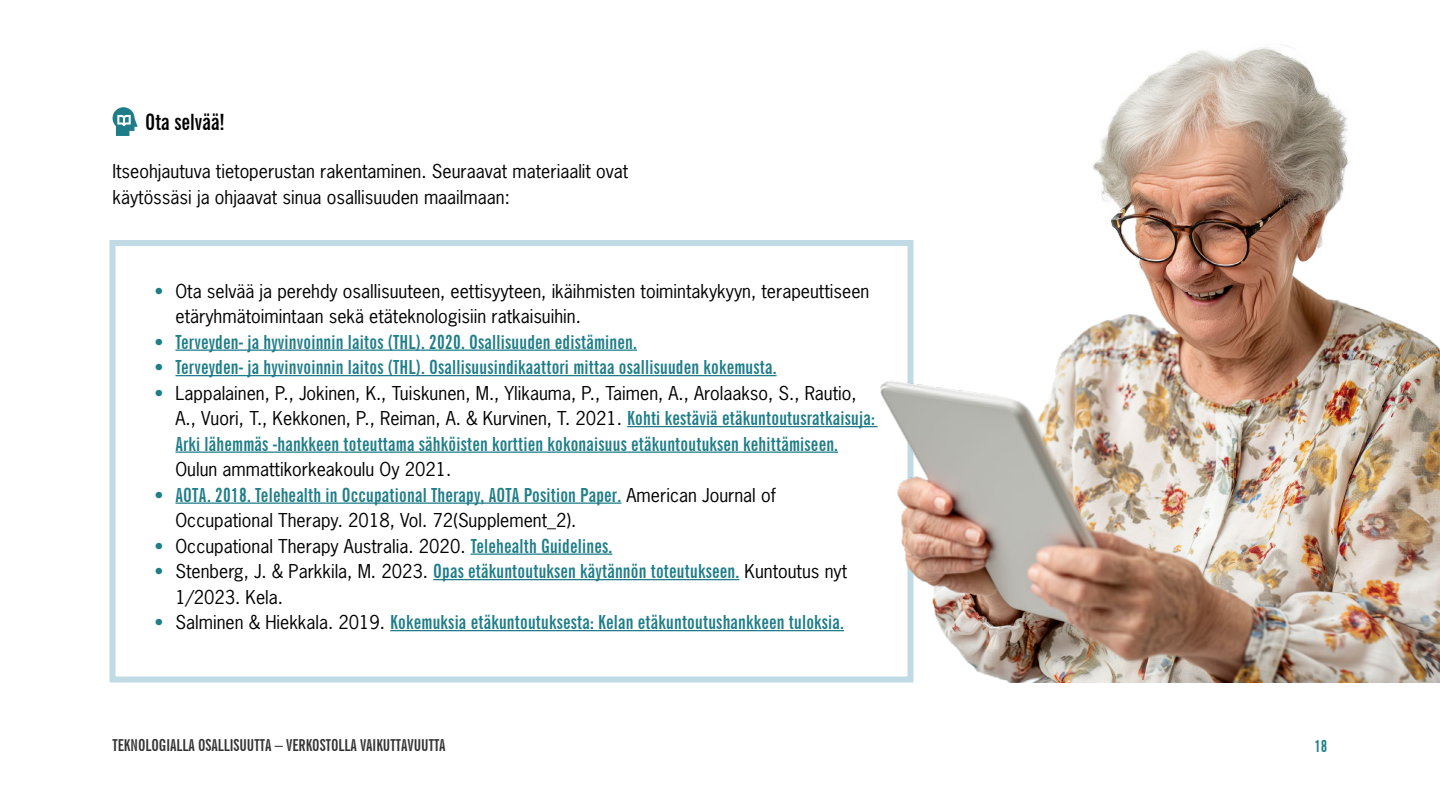
<style>
.page{position:relative;width:1440px;height:810px;background:#fff}
.page>*{position:absolute;margin:0;border:0;box-sizing:border-box;transform-origin:0 0}
.Väliotsikko__oppimiskehys__ei_hierarkias{font:700 extra-condensed 22.5px "News Gothic BT";color:#000}
.Bulletlista_tiivis{font:700 extra-condensed 19.5px "News Gothic BT";letter-spacing:.01em;color:#1e7d88}
.Bulletlista_tiivis-2{font:18px/25.5px "News Gothic Std";color:#000}
.Leipis_P{font:18px/25.5px "News Gothic Std";color:#000}
.t1{font:700 extra-condensed 16.5px "News Gothic BT";color:#333}
.t2{font:700 extra-condensed 16.5px "News Gothic BT";color:#1e7d88}
.s1{color:#1e7d88}
.s2{font-family:"News Gothic Std";font-weight:400;font-stretch:normal;font-size:18px}
.s3{font-family:"News Gothic BT";font-weight:700;font-stretch:extra-condensed;font-size:19.5px;color:#1e7d88}
.s4{font-family:"News Gothic Std";font-weight:400;font-stretch:normal;font-size:18px;color:#000}
</style>
<div class="page">
<svg style="left:113px;top:107px;width:25px;height:29px"></svg>
<hr style="left:176px;top:350px;width:461px;height:1px;background:#1e7d88">
<hr style="left:176px;top:375px;width:601px;height:1px;background:#1e7d88">
<hr style="left:627px;top:426px;width:251px;height:1px;background:#1e7d88">
<hr style="left:176px;top:452px;width:662px;height:1px;background:#1e7d88">
<hr style="left:176px;top:503px;width:445px;height:1px;background:#1e7d88">
<hr style="left:471px;top:554px;width:141px;height:1px;background:#1e7d88">
<hr style="left:433px;top:579px;width:306px;height:1px;background:#1e7d88">
<hr style="left:390px;top:630px;width:454px;height:1px;background:#1e7d88">
<div style="left:110px;top:240px;width:804px;height:442px;border:6px solid #c0dbe6"></div>
<img style="left:841px;top:44px;width:599px;height:638px">
<p class="Väliotsikko__oppimiskehys__ei_hierarkias" style="left:145px;top:108px;width:81px">Ota selvää!</p>
<p class="Leipis_P" style="left:112px;top:158px;width:517px">Itseohjautuva tietoperustan rakentaminen. Seuraavat materiaalit ovat käytössäsi ja ohjaavat sinua osallisuuden maailmaan:</p>
<p class="Bulletlista_tiivis-2" style="left:176px;top:278px;width:695px;text-indent:-21px"><span class="s1">•</span> Ota selvää ja perehdy osallisuuteen, eettisyyteen, ikäihmisten toimintakykyyn, terapeuttiseen etäryhmätoimintaan sekä etäteknologisiin ratkaisuihin.</p>
<p class="Bulletlista_tiivis" style="left:154px;top:330px;width:484px"><span class="s2">•</span> Terveyden- ja hyvinvoinnin laitos (THL). 2020. Osallisuuden edistäminen.</p>
<p class="Bulletlista_tiivis" style="left:154px;top:355px;width:624px"><span class="s2">•</span> Terveyden- ja hyvinvoinnin laitos (THL). Osallisuusindikaattori mittaa osallisuuden kokemusta.</p>
<p class="Bulletlista_tiivis-2" style="left:175px;top:380px;width:701px;text-indent:-21px"><span class="s1">•</span> Lappalainen, P., Jokinen, K., Tuiskunen, M., Ylikauma, P., Taimen, A., Arolaakso, S., Rautio,<br>A., Vuori, T., Kekkonen, P., Reiman, A. &amp; Kurvinen, T. 2021. <span class="s3">Kohti kestäviä etäkuntoutusratkaisuja:</span></p>
<p class="Bulletlista_tiivis" style="left:175px;top:432px;width:664px">Arki lähemmäs -hankkeen toteuttama sähköisten korttien kokonaisuus etäkuntoutuksen kehittämiseen.</p>
<p class="Bulletlista_tiivis-2" style="left:175px;top:456px;width:277px">Oulun ammattikorkeakoulu Oy 2021.</p>
<p class="Bulletlista_tiivis" style="left:154px;top:483px;width:623px"><span class="s2">•</span> AOTA. 2018. Telehealth in Occupational Therapy, AOTA Position Paper. <span class="s4">American Journal of</span></p>
<p class="Bulletlista_tiivis-2" style="left:175px;top:507px;width:402px">Occupational Therapy. 2018, Vol. 72(Supplement_2).</p>
<p class="Bulletlista_tiivis-2" style="left:154px;top:533px;width:459px"><span class="s1">•</span> Occupational Therapy Australia. 2020. <span class="s3">Telehealth Guidelines.</span></p>
<p class="Bulletlista_tiivis" style="left:154px;top:559px;width:694px"><span class="s2">•</span> <span class="s4">Stenberg, J. &amp; Parkkila, M. 2023.</span> Opas etäkuntoutuksen käytännön toteutukseen. <span class="s4">Kuntoutus nyt</span></p>
<p class="Bulletlista_tiivis-2" style="left:175px;top:584px;width:109px">1/2023. Kela.</p>
<p class="Bulletlista_tiivis" style="left:154px;top:610px;width:691px"><span class="s2">•</span> <span class="s4">Salminen &amp; Hiekkala. 2019.</span> Kokemuksia etäkuntoutuksesta: Kelan etäkuntoutushankkeen tuloksia.</p>
<p class="t1" style="left:112px;top:735px;width:335px">TEKNOLOGIALLA OSALLISUUTTA – VERKOSTOLLA VAIKUTTAVUUTTA</p>
<p class="t2" style="left:1314px;top:736px;width:15px">18</p>
</div>
